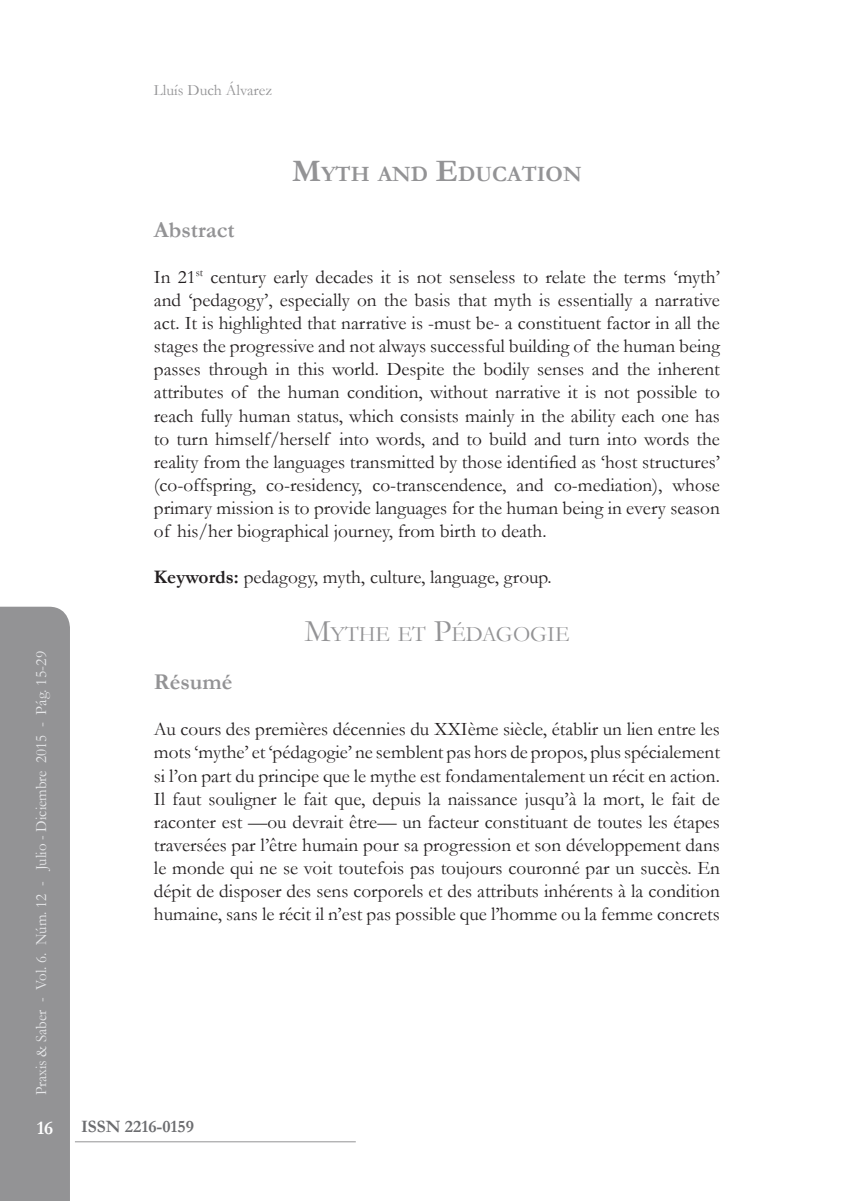
<style>
.page{position:relative;width:859px;height:1201px;background:#fff}
.page>*{position:absolute;margin:0;border:0;box-sizing:border-box;transform-origin:0 0}
.t1{font:700 22.75px "Garamond";color:#939395}
.t2{font:700 22.05px "Garamond";color:#939395}
.t3{font:22.05px "Garamond";color:#939395}
.t4{font:19.25px/23.1px "Garamond";color:#231f20;text-align:justify}
.t5{font:700 19.25px "Garamond";color:#fff}
.t6{font:700 17.5px "Garamond";color:#6c6d70}
.t7{font:15.75px "Garamond";color:#e6e7e9;scale:.95 1}
.t8{font:15.75px "Garamond";color:#939395}
.s1{font-size:31.5px}
.s2{font-weight:700}
</style>
<div class="page">
<div style="left:0;top:606px;width:70px;height:594px;background:#939395"></div>
<hr style="left:75px;top:1141px;width:280px;height:1px;background:#939395">
<p class="t7" style="left:30px;top:1095px;width:469px;rotate:-90deg">Praxis &amp; Saber - Vol. 6. Núm. 12 - Julio - Diciembre 2015 - Pág. 15-29</p>
<p class="t8" style="left:154px;top:80px;width:120px">Lluís Duch Álvarez</p>
<p class="t2" style="left:292px;top:159px;width:291px"><span class="s1">M</span>YTH AND <span class="s1">E</span>DUCATION</p>
<p class="t1" style="left:154px;top:214px;width:82px">Abstract</p>
<p class="t4" style="left:154px;top:265px;width:567px">In 21<sup>st</sup> century early decades it is not senseless to relate the terms ‘myth’ and ‘pedagogy’, especially on the basis that myth is essentially a narrative act. It is highlighted that narrative is -must be- a constituent factor in all the stages the progressive and not always successful building of the human being passes through in this world. Despite the bodily senses and the inherent attributes of the human condition, without narrative it is not possible to reach fully human status, which consists mainly in the ability each one has to turn himself/herself into words, and to build and turn into words the reality from the languages transmitted by those identified as ‘host structures’ (co-offspring, co-residency, co-transcendence, and co-mediation), whose primary mission is to provide languages for the human being in every season of his/her biographical journey, from birth to death.</p>
<p class="t4" style="left:154px;top:565px;width:399px"><span class="s2">Keywords:</span> pedagogy, myth, culture, language, group.</p>
<p class="t3" style="left:304px;top:619px;width:266px"><span class="s1">M</span>YTHE ET <span class="s1">P</span>ÉDAGOGIE</p>
<p class="t1" style="left:154px;top:666px;width:80px">Résumé</p>
<p class="t4" style="left:154px;top:717px;width:567px">Au cours des premières décennies du XXIème siècle, établir un lien entre les mots ‘mythe’ et ‘pédagogie’ ne semblent pas hors de propos, plus spécialement si l’on part du principe que le mythe est fondamentalement un récit en action.<br>Il faut souligner le fait que, depuis la naissance jusqu’à la mort, le fait de raconter est —ou devrait être— un facteur constituant de toutes les étapes traversées par l’être humain pour sa progression et son développement dans le monde qui ne se voit toutefois pas toujours couronné par un succès. En dépit de disposer des sens corporels et des attributs inhérents à la condition humaine, sans le récit il n’est pas possible que l’homme ou la femme concrets</p>
<p class="t5" style="left:37px;top:1114px;width:18px">16</p>
<p class="t6" style="left:81px;top:1114px;width:114px">ISSN 2216-0159</p>
</div>
